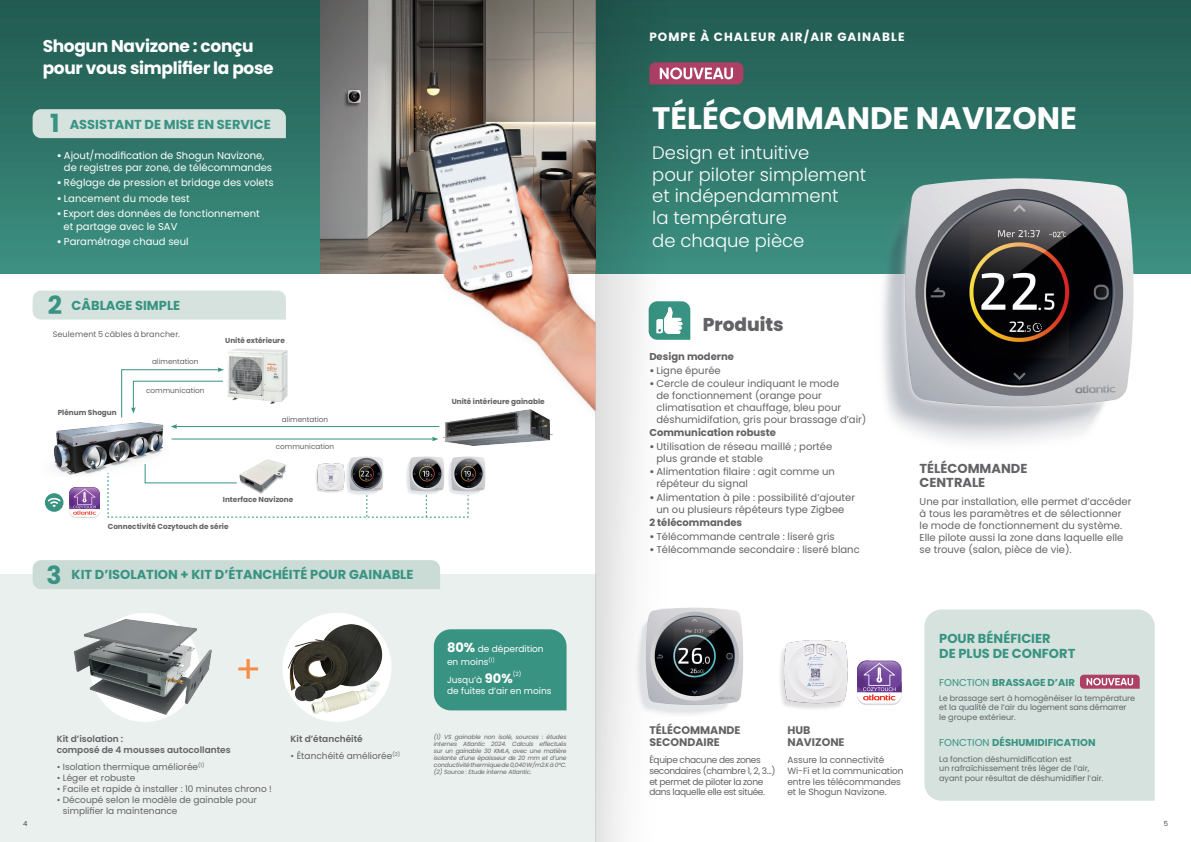
<style>
.page{position:relative;width:1191px;height:842px;background:#fff}
.page>*{position:absolute;margin:0;border:0;box-sizing:border-box;transform-origin:0 0}
.t1{font:38.5px "Poppins";color:#f68c45}
.t2{font:700 31px "Poppins";color:#fff}
.t3{font:700 25px "Poppins";color:#389382}
.produit__titre{font:800 18.5px "Poppins";color:#636366}
.t4{font:300 18px/21.9px "Poppins";color:#fff}
.t5{font:700 17px/21.7px "Poppins";letter-spacing:-.02em;color:#fff}
.t6{font:700 13px "Poppins";color:#389382}
.t7{font:700 13px/14px "Poppins";color:#636366}
.t8{font:700 12px "Poppins";letter-spacing:.09em;color:#fff}
.t9{font:700 11px/12px "Poppins";color:#636366}
.t10{font:10px/12px "Poppins";color:#636366}
.t11{font:10px/12.5px "Poppins";color:#fff}
.t12{font:700 10px "Poppins";color:#636366}
.t13{font:700 10px "Poppins";color:#389382}
.t14{font:9px/10.8px "Poppins";letter-spacing:-.01em;color:#636366}
.t15{font:9px/10.8px "Poppins";letter-spacing:-.04em;color:#636366}
.t16{font:600 9px/11px "Poppins";color:#636366}
.t17{font:9px/13px "Poppins";color:#fff}
.texte_courant{font:8px/9.6px "Poppins";color:#636366}
.t18{font:700 7.3px "Poppins";color:#636366}
.t19{font:7.3px "Poppins";color:#636366}
.t20{font:300 7px "Poppins";color:#231f20}
.t21{font:italic 6px/7px "Poppins";letter-spacing:-.02em;color:#636366;text-align:justify}
.t22{font:5.8px "Poppins";color:#fff}
.s1{font-weight:700}
.s2{font-weight:700;font-size:13px}
.s3{font-weight:400}
</style>
<div class="page">
<img style="left:667px;top:0;width:524px;height:274px">
<div style="left:924px;top:609px;width:230px;height:192px;background:#d5e2de"></div>
<img style="left:0;top:0;width:320px;height:274px">
<img style="left:320px;top:0;width:275px;height:274px">
<div style="left:0;top:575px;width:595px;height:267px;background:#eaf0ee"></div>
<div style="left:33px;top:291px;width:253px;height:29px;background:#d5e2de"></div>
<div style="left:33px;top:109px;width:253px;height:29px;background:#d5e2de"></div>
<div style="left:33px;top:560px;width:407px;height:29px;background:#cbdcd6"></div>
<div style="left:434px;top:629px;width:132px;height:81px;background:#389382"></div>
<img style="left:838px;top:132px;width:182px;height:311px">
<img style="left:863px;top:132px;width:299px;height:309px">
<img style="left:780px;top:640px;width:68px;height:69px">
<img style="left:667px;top:607px;width:76px;height:108px">
<svg style="left:667px;top:62px;width:76px;height:22px;background:#bc6a87"></svg>
<svg style="left:667px;top:301px;width:23px;height:39px"></svg>
<div style="left:282px;top:613px;width:109px;height:109px;background:#fff;border-radius:50%"></div>
<img style="left:54px;top:422px;width:110px;height:53px">
<img style="left:228px;top:348px;width:60px;height:56px">
<img style="left:259px;top:459px;width:24px;height:5px">
<img style="left:469px;top:486px;width:16px;height:9px">
<img style="left:348px;top:456px;width:35px;height:8px">
<hr style="left:175px;top:426px;width:264px;height:1px;background:#389382">
<svg style="left:171px;top:424px;width:6px;height:5px"></svg>
<hr style="left:172px;top:439px;width:262px;height:1px;background:#389382">
<svg style="left:121px;top:367px;width:103px;height:51px"></svg>
<svg style="left:107px;top:464px;width:362px;height:54px"></svg>
<img style="left:286px;top:622px;width:101px;height:91px">
<img style="left:74px;top:613px;width:138px;height:109px">
<div style="left:45px;top:493px;width:18px;height:19px;background:#389382;border-radius:50%"></div>
<svg style="left:48px;top:498px;width:13px;height:9px"></svg>
<div style="left:315px;top:465px;width:29px;height:28px;background:#fbfbfb"></div>
<img style="left:316px;top:463px;width:30px;height:29px">
<svg style="left:69px;top:487px;width:31px;height:31px"></svg>
<img style="left:398px;top:98px;width:197px;height:388px">
<svg style="left:857px;top:661px;width:44px;height:44px"></svg>
<svg style="left:1080px;top:675px;width:59px;height:14px"></svg>
<svg style="left:595px;top:0;width:72px;height:842px"></svg>
<p class="t5" style="left:43px;top:35px;width:232px">Shogun Navizone : conçu pour vous simplifier la pose</p>
<p class="t3" style="left:50px;top:109px;width:11px">1</p>
<p class="t6" style="left:70px;top:117px;width:203px">ASSISTANT DE MISE EN SERVICE</p>
<p class="t11" style="left:64px;top:149px;width:210px;text-indent:-7px"><span class="s1">•</span> Ajout/modification de Shogun Navizone, de registres par zone, de télécommandes</p>
<p class="t11" style="left:57px;top:177px;width:218px"><span class="s1">•</span> Réglage de pression et bridage des volets</p>
<p class="t11" style="left:57px;top:192px;width:134px"><span class="s1">•</span> Lancement du mode test</p>
<p class="t11" style="left:64px;top:207px;width:198px;text-indent:-7px"><span class="s1">•</span> Export des données de fonctionnement et partage avec le SAV</p>
<p class="t11" style="left:57px;top:235px;width:133px"><span class="s1">•</span> Paramétrage chaud seul</p>
<p class="t3" style="left:48px;top:291px;width:16px">2</p>
<p class="t6" style="left:72px;top:298px;width:110px">CÂBLAGE SIMPLE</p>
<p class="texte_courant" style="left:53px;top:329px;width:128px">Seulement 5 câbles à brancher.</p>
<p class="t19" style="left:152px;top:357px;width:48px">alimentation</p>
<p class="t18" style="left:58px;top:409px;width:61px">Plénum Shogun</p>
<p class="t19" style="left:146px;top:386px;width:60px">communication</p>
<p class="t18" style="left:225px;top:336px;width:61px">Unité extérieure</p>
<p class="t19" style="left:282px;top:415px;width:48px">alimentation</p>
<p class="t19" style="left:276px;top:442px;width:60px">communication</p>
<p class="t18" style="left:223px;top:495px;width:72px">Interface Navizone</p>
<p class="t18" style="left:108px;top:522px;width:122px">Connectivité Cozytouch de série</p>
<p class="t3" style="left:47px;top:561px;width:17px">3</p>
<p class="t6" style="left:72px;top:567px;width:343px">KIT D’ISOLATION + KIT D’ÉTANCHÉITÉ POUR GAINABLE</p>
<p class="t18" style="left:452px;top:398px;width:94px">Unité intérieure gainable</p>
<p class="t1" style="left:235px;top:647px;width:28px">+</p>
<p class="t16" style="left:57px;top:733px;width:175px">Kit d’isolation :<br>composé de 4 mousses autocollantes</p>
<p class="t14" style="left:57px;top:761px;width:149px">• Isolation thermique améliorée<sup>(1)</sup></p>
<p class="t14" style="left:57px;top:772px;width:80px">• Léger et robuste</p>
<p class="t14" style="left:57px;top:783px;width:217px">• Facile et rapide à installer : 10 minutes chrono !</p>
<p class="t14" style="left:63px;top:794px;width:196px;text-indent:-6px">• Découpé selon le modèle de gainable pour simplifier la maintenance</p>
<p class="t16" style="left:290px;top:733px;width:74px">Kit d’étanchéité</p>
<p class="t14" style="left:290px;top:750px;width:111px">• Étanchéité améliorée<sup>(2)</sup></p>
<p class="t17" style="left:447px;top:642px;width:98px"><span class="s2">80%</span> de déperdition en moins<sup>(1)</sup></p>
<p class="t17" style="left:447px;top:674px;width:67px">Jusqu’à <span class="s2">90%</span></p>
<p class="t22" style="left:513px;top:671px;width:10px">(2)</p>
<p class="t17" style="left:447px;top:685px;width:106px">de fuites d’air en moins</p>
<p class="t21" style="left:434px;top:733px;width:134px">(1) VS gainable non isolé, sources : études internes Atlantic 2024. Calculs effectués sur un gainable 30 KMLA, avec une matière isolante d’une épaisseur de 20 mm et d’une conductivité thermique de 0,040 W/m2.K à 0°C. (2) Source : Etude interne Atlantic.</p>
<p class="t8" style="left:649px;top:30px;width:257px">POMPE À CHALEUR AIR/AIR GAINABLE</p>
<p class="t2" style="left:652px;top:100px;width:426px">TÉLÉCOMMANDE NAVIZONE</p>
<p class="t4" style="left:652px;top:142px;width:216px">Design et intuitive<br>pour piloter simplement et indépendamment<br>la température<br>de chaque pièce</p>
<p class="produit__titre" style="left:702px;top:314px;width:83px">Produits</p>
<p class="t12" style="left:649px;top:351px;width:86px">Design moderne</p>
<p class="t10" style="left:649px;top:364px;width:73px"><span class="s1">•</span> Ligne épurée</p>
<p class="t10" style="left:656px;top:378px;width:211px;text-indent:-7px"><span class="s1">•</span> Cercle de couleur indiquant le mode<br>de fonctionnement (orange pour climatisation et chauffage, bleu pour déshumidifation, gris pour brassage d’air)</p>
<p class="t12" style="left:649px;top:427px;width:128px">Communication robuste</p>
<p class="t10" style="left:656px;top:440px;width:177px;text-indent:-7px"><span class="s1">•</span> Utilisation de réseau maillé ; portée plus grande et stable</p>
<p class="t10" style="left:656px;top:466px;width:180px;text-indent:-7px"><span class="s1">•</span> Alimentation filaire : agit comme un répéteur du signal</p>
<p class="t10" style="left:649px;top:491px;width:207px;text-align:center"><span class="s1">•</span> Alimentation à pile : possibilité d’ajouter un ou plusieurs répéteurs type Zigbee</p>
<p class="t12" style="left:649px;top:517px;width:94px">2 télécommandes</p>
<p class="t10" style="left:649px;top:530px;width:187px"><span class="s1">•</span> Télécommande centrale : liseré gris</p>
<p class="t10" style="left:649px;top:544px;width:212px"><span class="s1">•</span> Télécommande secondaire : liseré blanc</p>
<p class="t7" style="left:919px;top:462px;width:109px">TÉLÉCOMMANDE<br>CENTRALE</p>
<p class="t10" style="left:919px;top:496px;width:213px">Une par installation, elle permet d’accéder à tous les paramètres et de sélectionner le mode de fonctionnement du système.<br>Elle pilote aussi la zone dans laquelle elle se trouve (salon, pièce de vie).</p>
<p class="t9" style="left:649px;top:725px;width:93px">TÉLÉCOMMANDE<br>SECONDAIRE</p>
<p class="t15" style="left:649px;top:754px;width:128px">Équipe chacune des zones secondaires (chambre 1, 2, 3...) et permet de piloter la zone dans laquelle elle est située.</p>
<p class="t9" style="left:787px;top:725px;width:59px">HUB<br>NAVIZONE</p>
<p class="t14" style="left:787px;top:754px;width:118px">Assure la connectivité<br>Wi-Fi et la communication entre les télécommandes et le Shogun Navizone.</p>
<p class="t6" style="left:939px;top:631px;width:113px">POUR BÉNÉFICIER</p>
<p class="t6" style="left:939px;top:646px;width:138px">DE PLUS DE CONFORT</p>
<p class="t13" style="left:939px;top:676px;width:137px"><span class="s3">FONCTION</span> BRASSAGE D’AIR</p>
<p class="texte_courant" style="left:939px;top:693px;width:197px">Le brassage sert à homogénéiser la température et la qualité de l’air du logement sans démarrer le groupe extérieur.</p>
<p class="t13" style="left:939px;top:737px;width:158px"><span class="s3">FONCTION</span> DÉSHUMIDIFICATION</p>
<p class="texte_courant" style="left:939px;top:754px;width:166px">La fonction déshumidification est<br>un rafraîchissement très léger de l’air, ayant pour résultat de déshumidifier l’air.</p>
<p class="t20" style="left:23px;top:819px;width:6px">4</p>
<p class="t20" style="left:1163px;top:819px;width:6px">5</p>
</div>
